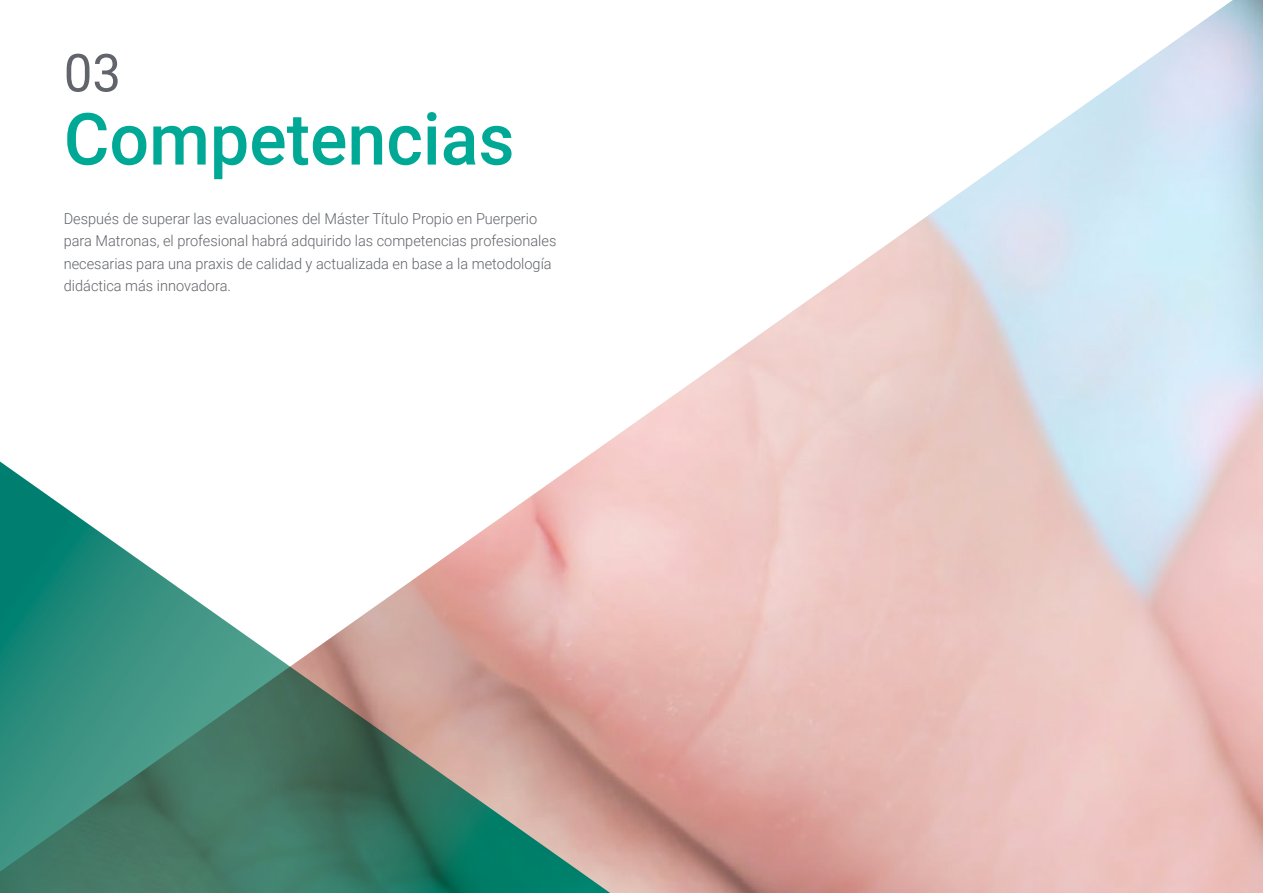
<style>
.page{position:relative;width:1263px;height:893px;background:#fff}
.page>*{position:absolute;margin:0;border:0;box-sizing:border-box;transform-origin:0 0}
.t1{font:500 72px "Roboto";color:#00a996}
.t2{font:52.5px "Roboto";color:#61646a}
.t3{font:300 15px/22.5px "Roboto";color:#61646a}
</style>
<div class="page">
<img style="left:602px;top:0;width:661px;height:893px">
<svg style="left:0;top:446px;width:640px;height:447px"></svg>
<h2 class="t2" style="left:64px;top:36px;width:59px">03</h2>
<h1 class="t1" style="left:64px;top:89px;width:452px">Competencias</h1>
<p class="t3" style="left:64px;top:207px;width:494px">Después de superar las evaluaciones del Máster Título Propio en Puerperio para Matronas, el profesional habrá adquirido las competencias profesionales necesarias para una praxis de calidad y actualizada en base a la metodología didáctica más innovadora.</p>
</div>
